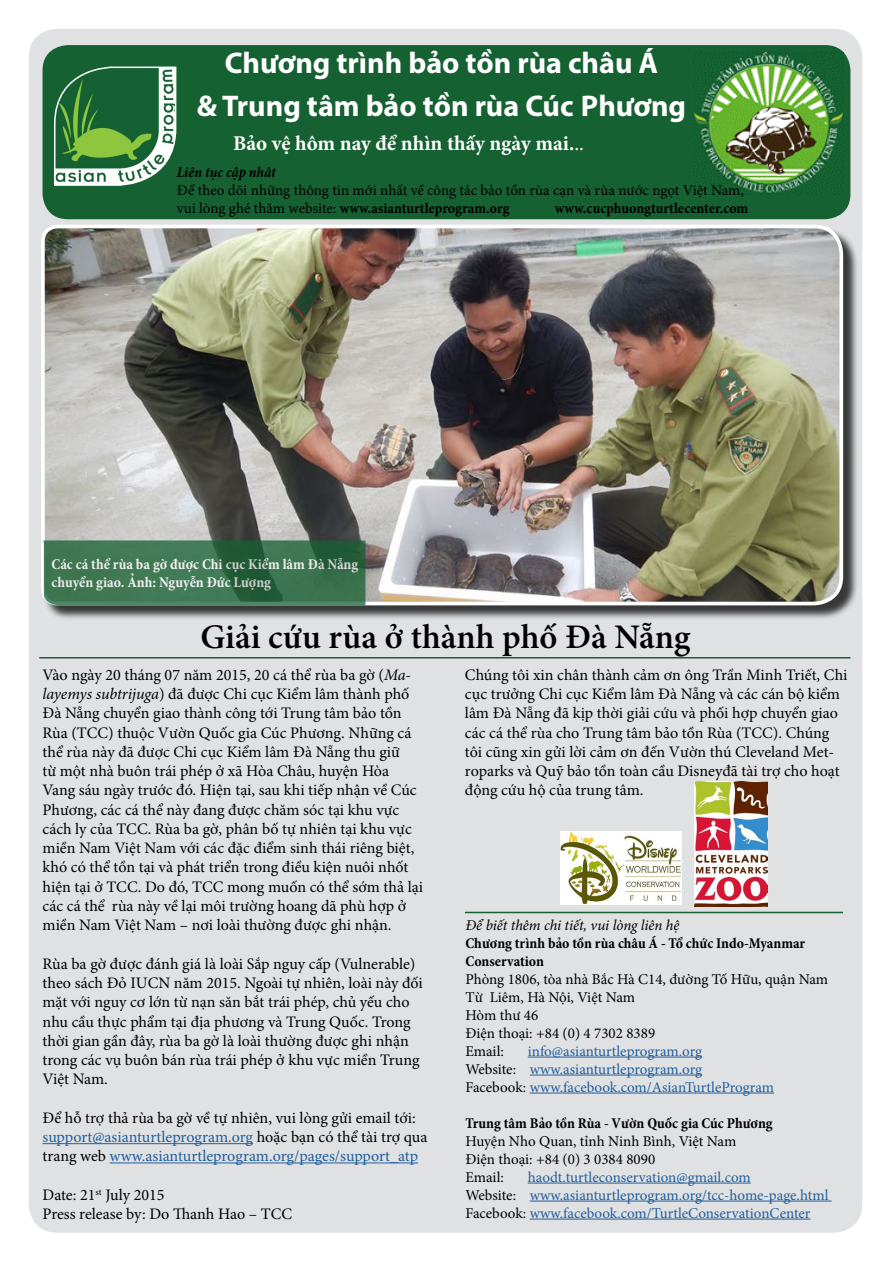
<style>
.page{position:relative;width:893px;height:1263px;background:#fff}
.page>*{position:absolute;margin:0;border:0;box-sizing:border-box;transform-origin:0 0}
.t1{font:600 34.5px "Minion Pro";color:#000}
.t2{font:700 30px/43.2px "Myriad Pro";color:#fff;text-align:center}
.t3{font:700 21px "Minion Pro";color:#fff}
.t4{font:16.05px/19.2px "Minion Pro";color:#000}
.t5{font:15px/18px "Minion Pro";color:#000}
.t6{font:15px/18px "Minion Pro";color:#215e9e}
.t7{font:700 condensed 15px/18px "Minion Pro";color:#000}
.t8{font:700 condensed 15px/18px "Minion Pro";color:#fff}
.t9{font:italic 15px "Minion Pro";letter-spacing:-.005em;color:#000}
.t10{font:italic 700 condensed 15px "Minion Pro";letter-spacing:-.005em;color:#000}
.s1{font-weight:400}
.s2{font-weight:700;font-stretch:condensed}
.s3{font-style:italic}
.s4{color:#215e9e}
.s5{color:#000}
</style>
<div class="page">
<div style="left:29px;top:29px;width:833px;height:1204px;background:#e0e1e2;border-radius:28px"></div>
<img style="left:695px;top:781px;width:72px;height:125px">
<hr style="left:43px;top:1143px;width:210px;height:1px;background:#215e9e">
<hr style="left:110px;top:1162px;width:308px;height:1px;background:#215e9e">
<hr style="left:39px;top:657px;width:811px;height:1px;background:#156131">
<div style="left:43px;top:227px;width:815px;height:394px;background:#000;opacity:.75"></div>
<img style="left:41px;top:224px;width:804px;height:383px">
<svg style="left:43px;top:540px;width:322px;height:65px;background:#3b734f"></svg>
<div style="left:43px;top:45px;width:807px;height:174px;background:#156131;border-radius:26px"></div>
<svg style="left:54px;top:66px;width:123px;height:120px"></svg>
<img style="left:694px;top:52px;width:150px;height:142px">
<hr style="left:528px;top:1057px;width:174px;height:1px;background:#215e9e">
<hr style="left:530px;top:1075px;width:172px;height:1px;background:#215e9e">
<hr style="left:530px;top:1093px;width:244px;height:1px;background:#215e9e">
<hr style="left:528px;top:1183px;width:223px;height:1px;background:#215e9e">
<hr style="left:530px;top:1201px;width:301px;height:1px;background:#215e9e">
<hr style="left:530px;top:1219px;width:280px;height:1px;background:#215e9e">
<hr style="left:465px;top:912px;width:378px;height:1px;background:#156131">
<img style="left:560px;top:831px;width:121px;height:73px">
<h2 class="t2" style="left:197px;top:40px;width:491px">Chương trình bảo tồn rùa châu Á<br>&amp; Trung tâm bảo tồn rùa Cúc Phương</h2>
<h3 class="t3" style="left:233px;top:129px;width:352px">Bảo vệ hôm nay để nhìn thấy ngày mai.<span class="s1">..</span></h3>
<p class="t10" style="left:177px;top:162px;width:100px">Liên tục cập nhât</p>
<p class="t5" style="left:177px;top:181px;width:569px">Để theo dõi những thông tin mới nhất về công tác bảo tồn rùa cạn và rùa nước ngọt Việt Nam, vui lòng ghé thăm website: <span class="s2">www.asianturtleprogram.org</span></p>
<p class="t7" style="left:555px;top:199px;width:195px">www.cucphuongturtlecenter.com</p>
<p class="t8" style="left:52px;top:555px;width:308px">Các cá thể rùa ba gờ được Chi cục Kiểm lâm Đà Nẵng chuyển giao. Ảnh: Nguyễn Đức Lượng</p>
<h1 class="t1" style="left:201px;top:613px;width:491px">Giải cứu rùa ở thành phố Đà Nẵng</h1>
<p class="t4" style="left:43px;top:665px;width:382px">Vào ngày 20 tháng 07 năm 2015, 20 cá thể rùa ba gờ (<span class="s3">Ma&shy;layemys subtrijuga</span>) đã được Chi cục Kiểm lâm thành phố Đà Nẵng chuyển giao thành công tới Trung tâm bảo tồn Rùa (TCC) thuộc Vườn Quốc gia Cúc Phương. Những cá thể rùa này đã được Chi cục Kiểm lâm Đà Nẵng thu giữ<br>từ một nhà buôn trái phép ở xã Hòa Châu, huyện Hòa Vang sáu ngày trước đó. Hiện tại, sau khi tiếp nhận về Cúc Phương, các cá thể này đang được chăm sóc tại khu vực cách ly của TCC. Rùa ba gờ, phân bố tự nhiên tại khu vực miền Nam Việt Nam với các đặc điểm sinh thái riêng biệt, khó có thể tồn tại và phát triển trong điều kiện nuôi nhốt hiện tại ở TCC. Do đó, TCC mong muốn có thể sớm thả lại các cá thể rùa này về lại môi trường hoang dã phù hợp ở miền Nam Việt Nam – nơi loài thường được ghi nhận.</p>
<p class="t4" style="left:43px;top:954px;width:382px">Rùa ba gờ được đánh giá là loài Sắp nguy cấp (Vulnerable) theo sách Đỏ IUCN năm 2015. Ngoài tự nhiên, loài này đối mặt với nguy cơ lớn từ nạn săn bắt trái phép, chủ yếu cho nhu cầu thực phẩm tại địa phương và Trung Quốc. Trong thời gian gần đây, rùa ba gờ là loài thường được ghi nhận trong các vụ buôn bán rùa trái phép ở khu vực miền Trung Việt Nam.</p>
<p class="t4" style="left:43px;top:1108px;width:386px">Để hỗ trợ thả rùa ba gờ về tự nhiên, vui lòng gửi email tới: <span class="s4">support@asianturtleprogram.org</span> hoặc bạn có thể tài trợ qua trang web <span class="s4">www.asianturtleprogram.org/pages/support_atp</span></p>
<p class="t4" style="left:43px;top:1185px;width:251px">Date: 21<sup>st</sup> July 2015<br>Press release by: Do Thanh Hao – TCC</p>
<p class="t4" style="left:465px;top:665px;width:384px">Chúng tôi xin chân thành cảm ơn ông Trần Minh Triết, Chi cục trưởng Chi cục Kiểm lâm Đà Nẵng và các cán bộ kiểm lâm Đà Nẵng đã kịp thời giải cứu và phối hợp chuyển giao các cá thể rùa cho Trung tâm bảo tồn Rùa (TCC). Chúng tôi cũng xin gửi lời cảm ơn đến Vườn thú Cleveland Met&shy;roparks và Quỹ bảo tồn toàn cầu Disneyđã tài trợ cho hoạt động cứu hộ của trung tâm.</p>
<p class="t9" style="left:465px;top:914px;width:215px">Để biết thêm chi tiết, vui lòng liên hệ</p>
<p class="t7" style="left:465px;top:934px;width:341px">Chương trình bảo tồn rùa châu Á - Tổ chức Indo-Myanmar<br>Conservation</p>
<p class="t5" style="left:465px;top:970px;width:364px">Phòng 1806, tòa nhà Bắc Hà C14, đường Tố Hữu, quận Nam<br>Từ Liêm, Hà Nội, Việt Nam<br>Hòm thư 46<br>Điện thoại: +84 (0) 4 7302 8389<br>Email:</p>
<p class="t6" style="left:465px;top:1042px;width:310px;text-indent:62px">info@asianturtleprogram.org<br><span class="s5">Website:</span> www.asianturtleprogram.org<br><span class="s5">Facebook:</span> www.facebook.com/AsianTurtleProgram</p>
<p class="t7" style="left:465px;top:1114px;width:309px">Trung tâm Bảo tồn Rùa - Vườn Quốc gia Cúc Phương</p>
<p class="t5" style="left:465px;top:1132px;width:272px">Huyện Nho Quan, tỉnh Ninh Bình, Việt Nam<br>Điện thoại: +84 (0) 3 0384 8090<br>Email:</p>
<p class="t6" style="left:465px;top:1168px;width:365px;text-indent:62px">haodt.turtleconservation@gmail.com<br><span class="s5">Website:</span> www.asianturtleprogram.org/tcc-home-page.html<br><span class="s5">Facebook:</span> www.facebook.com/TurtleConservationCenter</p>
</div>
